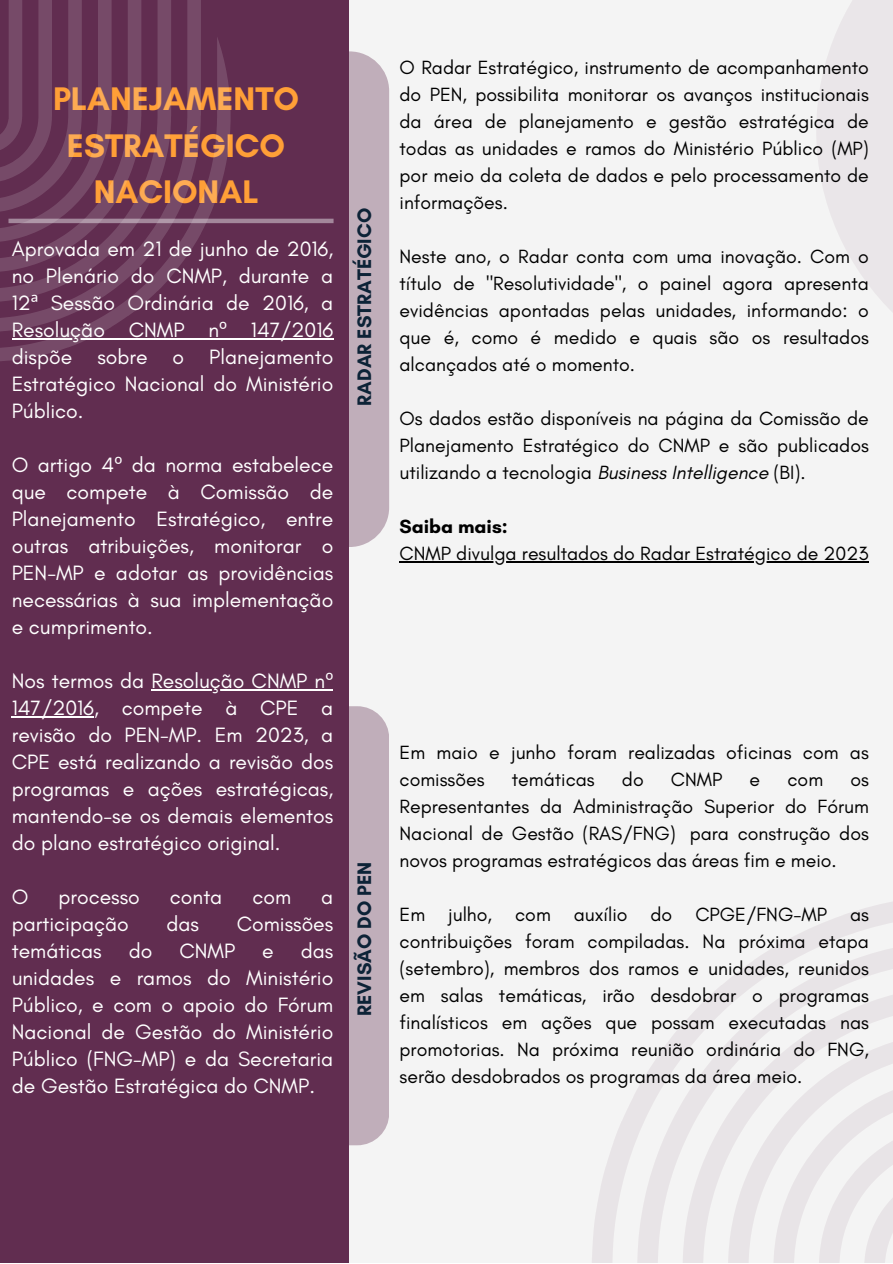
<style>
.page{position:relative;width:893px;height:1264px;background:#fff}
.page>*{position:absolute;margin:0;border:0;box-sizing:border-box;transform-origin:0 0}
.t1{font:700 33.3px/46px "Glacial Indifference";color:#ff9f37;text-align:center}
.t2{font:21.15px/27px "Glacial Indifference";color:#fff;text-align:justify}
.t3{font:700 19.95px "Glacial Indifference";color:#0d2337}
.t4{font:19.5px/27px "Glacial Indifference";color:#000;text-align:justify}
.t5{font:700 19.5px "Glacial Indifference";color:#000}
.s1{font-family:"Noto Sans"}
.s2{font-style:italic}
</style>
<div class="page">
<div style="left:0;top:0;width:892px;height:1262px;background:#f4f4f4"></div>
<div style="left:816px;top:0;width:76px;height:394px;background:linear-gradient(to right,#f1eff0,#ebe8ea)"></div>
<div style="left:0;top:0;width:349px;height:1262px;background:#612d50"></div>
<svg style="left:138px;top:51px;width:251px;height:496px"></svg>
<svg style="left:592px;top:902px;width:300px;height:360px"></svg>
<svg style="left:682px;top:984px;width:210px;height:278px"></svg>
<svg style="left:728px;top:1030px;width:164px;height:232px"></svg>
<hr style="left:399px;top:561px;width:469px;height:1px;background:#000">
<svg style="left:192px;top:706px;width:197px;height:439px"></svg>
<hr style="left:8px;top:219px;width:325px;height:4px;background:#a3879b">
<hr style="left:12px;top:338px;width:321px;height:1px;background:#fff">
<hr style="left:151px;top:689px;width:182px;height:1px;background:#fff">
<hr style="left:12px;top:716px;width:82px;height:1px;background:#fff">
<svg style="left:0;top:36px;width:230px;height:326px"></svg>
<svg style="left:0;top:0;width:171px;height:302px"></svg>
<svg style="left:0;top:0;width:141px;height:272px"></svg>
<p class="t1" style="left:53px;top:76px;width:248px">PLANEJAMENTO<br>ESTRATÉGICO<br>NACIONAL</p>
<p class="t2" style="left:12px;top:235px;width:323px">Aprovada em 21 de junho de 2016, no Plenário do CNMP, durante a 12<span class="s1">ª</span> Sessão Ordinária de 2016, a Resolução CNMP n<span class="s1">º</span> 147/2016 dispõe sobre o Planejamento Estratégico Nacional do Ministério Público.</p>
<p class="t2" style="left:12px;top:451px;width:323px">O artigo 4<span class="s1">º</span> da norma estabelece que compete à Comissão de Planejamento Estratégico, entre outras atribuições, monitorar o PEN-MP e adotar as providências necessárias à sua implementação e cumprimento.</p>
<p class="t2" style="left:12px;top:667px;width:323px">Nos termos da Resolução CNMP n<span class="s1">º </span>147/2016, compete à CPE a revisão do PEN-MP. Em 2023, a CPE está realizando a revisão dos programas e ações estratégicas, mantendo-se os demais elementos do plano estratégico original.</p>
<p class="t2" style="left:12px;top:882px;width:18px">O</p>
<p class="t2" style="left:58px;top:882px;width:83px">processo</p>
<p class="t2" style="left:170px;top:882px;width:54px">conta</p>
<p class="t2" style="left:252px;top:882px;width:40px">com</p>
<p class="t2" style="left:321px;top:882px;width:14px">a</p>
<p class="t2" style="left:12px;top:909px;width:118px">participação</p>
<p class="t2" style="left:166px;top:909px;width:34px">das</p>
<p class="t2" style="left:237px;top:909px;width:98px">Comissões</p>
<p class="t2" style="left:12px;top:936px;width:91px">temáticas</p>
<p class="t2" style="left:129px;top:936px;width:25px">do</p>
<p class="t2" style="left:179px;top:936px;width:57px">CNMP</p>
<p class="t2" style="left:262px;top:936px;width:13px">e</p>
<p class="t2" style="left:12px;top:936px;width:323px;text-indent:289px">das unidades e ramos do Ministério Público, e com o apoio do Fórum Nacional de Gestão do Ministério Público (FNG-MP) e da Secretaria de Gestão Estratégica do CNMP.</p>
<p class="t3" style="left:352px;top:406px;width:199px;rotate:-90deg">RADAR ESTRATÉGICO</p>
<p class="t3" style="left:352px;top:1015px;width:155px;rotate:-90deg">REVISÃO DO PEN</p>
<p class="t4" style="left:399px;top:54px;width:471px">O Radar Estratégico, instrumento de acompanhamento do PEN, possibilita monitorar os avanços institucionais da área de planejamento e gestão estratégica de todas as unidades e ramos do Ministério Público (MP) por meio da coleta de dados e pelo processamento de informações.</p>
<p class="t4" style="left:399px;top:243px;width:471px">Neste ano, o Radar conta com uma inovação. Com o título de "Resolutividade", o painel agora apresenta evidências apontadas pelas unidades, informando: o que é, como é medido e quais são os resultados alcançados até o momento.</p>
<p class="t4" style="left:399px;top:404px;width:471px">Os dados estão disponíveis na página da Comissão de Planejamento Estratégico do CNMP e são publicados utilizando a tecnologia <span class="s2">Business Intelligence</span> (BI).</p>
<p class="t5" style="left:399px;top:514px;width:110px">Saiba mais:</p>
<p class="t4" style="left:399px;top:539px;width:470px">CNMP divulga resultados do Radar Estratégico de 2023</p>
<p class="t4" style="left:399px;top:738px;width:471px">Em maio e junho foram realizadas oficinas com as comissões</p>
<p class="t4" style="left:511px;top:765px;width:84px">temáticas</p>
<p class="t4" style="left:622px;top:765px;width:23px">do</p>
<p class="t4" style="left:671px;top:765px;width:53px">CNMP</p>
<p class="t4" style="left:749px;top:765px;width:12px">e</p>
<p class="t4" style="left:787px;top:765px;width:37px">com</p>
<p class="t4" style="left:399px;top:765px;width:471px;text-indent:451px">os Representantes da Administração Superior do Fórum Nacional de Gestão (RAS/FNG) para construção dos novos programas estratégicos das áreas fim e meio.</p>
<p class="t4" style="left:399px;top:900px;width:471px">Em julho, com auxílio do CPGE/FNG-MP as contribuições foram compiladas. Na próxima etapa (setembro), membros dos ramos e unidades, reunidos em salas temáticas, irão desdobrar o programas finalísticos em ações que possam executadas nas promotorias. Na próxima reunião ordinária do FNG, serão desdobrados os programas da área meio.</p>
</div>
